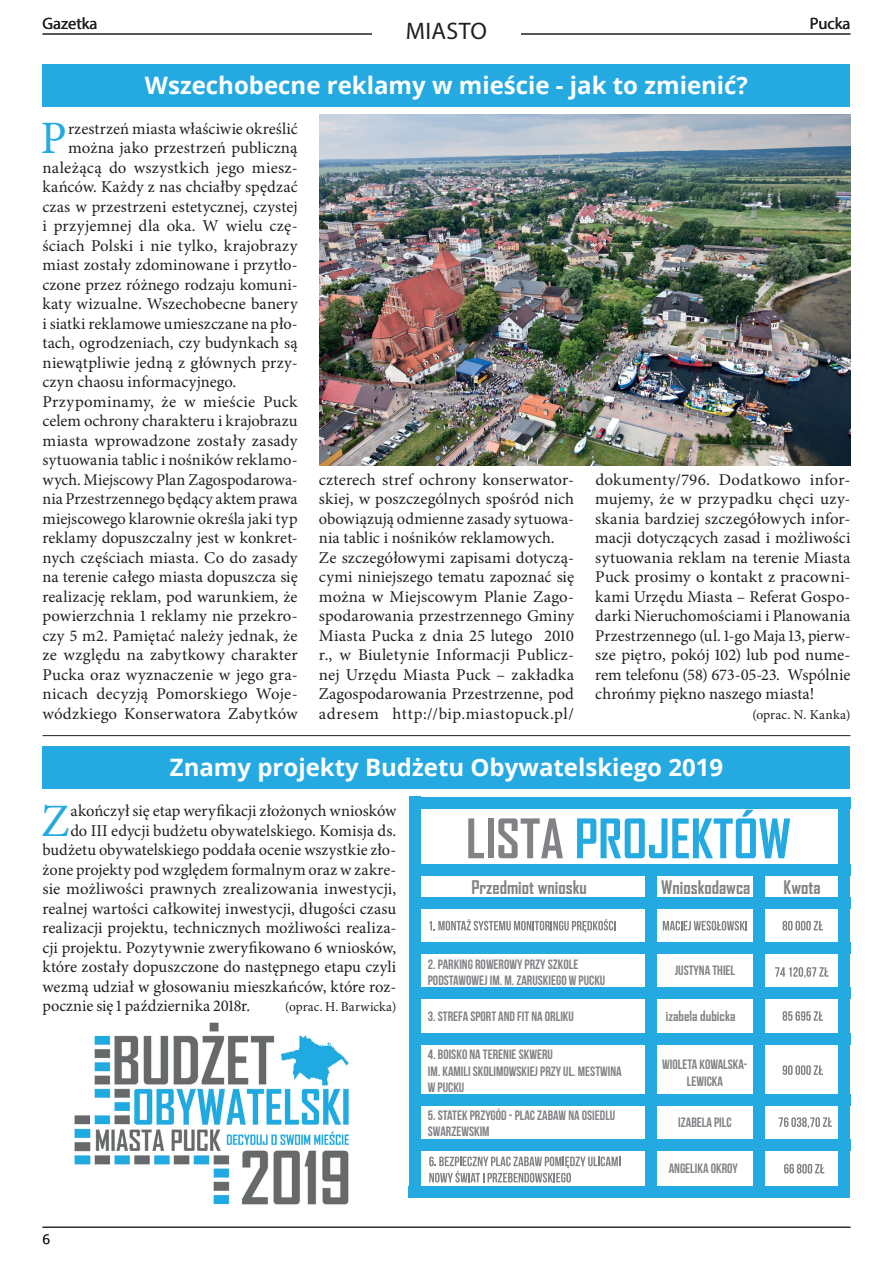
<style>
.page{position:relative;width:893px;height:1263px;background:#fff}
.page>*{position:absolute;margin:0;border:0;box-sizing:border-box;transform-origin:0 0}
.t1{font:700 52.05px "Agency FB";color:#24aae1}
.t2{font:46.5px "Minion Pro";color:#24aae1}
.t3{font:700 24px "Open Sans";color:#fff}
.t4{font:24px "Myriad Pro";letter-spacing:.01em;color:#231f20}
.t5{font:700 18px "Agency FB";color:#808285}
.t6{font:16.5px/19.5px "Minion Pro";letter-spacing:.005em;color:#231f20}
.t7{font:16.5px "Myriad Pro";color:#231f20}
.t8{font:13.5px/16.2px "Bebas Neue";color:#808285}
.t9{font:13.5px "Minion Pro";letter-spacing:.015em;color:#231f20}
.t10{font:700 13.5px "Agency FB";color:#808285}
.t11{font:13.5px "Open Sans";color:#231f20}
.s1{color:#808285}
</style>
<div class="page">
<img style="left:320px;top:114px;width:530px;height:351px">
<div style="left:43px;top:746px;width:807px;height:42px;background:#24aae1"></div>
<div style="left:43px;top:64px;width:807px;height:42px;background:#24aae1"></div>
<hr style="left:43px;top:735px;width:807px;height:1px;background:#231f20">
<svg style="left:429px;top:919px;width:187px;height:13px"></svg>
<svg style="left:429px;top:1156px;width:191px;height:26px"></svg>
<svg style="left:663px;top:921px;width:84px;height:9px"></svg>
<svg style="left:783px;top:921px;width:40px;height:9px"></svg>
<svg style="left:783px;top:1065px;width:40px;height:10px"></svg>
<svg style="left:779px;top:1117px;width:53px;height:11px"></svg>
<svg style="left:783px;top:1011px;width:40px;height:10px"></svg>
<svg style="left:784px;top:1164px;width:40px;height:9px"></svg>
<svg style="left:775px;top:967px;width:54px;height:11px"></svg>
<div style="left:409px;top:864px;width:441px;height:12px;background:#24aae1"></div>
<div style="left:409px;top:797px;width:442px;height:11px;background:#24aae1"></div>
<div style="left:839px;top:797px;width:11px;height:79px;background:#24aae1"></div>
<div style="left:409px;top:897px;width:441px;height:12px;background:#24aae1"></div>
<div style="left:409px;top:942px;width:441px;height:12px;background:#24aae1"></div>
<div style="left:409px;top:987px;width:441px;height:12px;background:#24aae1"></div>
<div style="left:409px;top:1033px;width:441px;height:11px;background:#24aae1"></div>
<div style="left:409px;top:1094px;width:441px;height:12px;background:#24aae1"></div>
<div style="left:409px;top:1139px;width:441px;height:12px;background:#24aae1"></div>
<div style="left:409px;top:1186px;width:441px;height:12px;background:#24aae1"></div>
<div style="left:645px;top:864px;width:11px;height:329px;background:#24aae1"></div>
<div style="left:753px;top:864px;width:12px;height:329px;background:#24aae1"></div>
<div style="left:839px;top:864px;width:11px;height:329px;background:#24aae1"></div>
<div style="left:409px;top:797px;width:12px;height:396px;background:#24aae1"></div>
<img style="left:74px;top:1022px;width:275px;height:183px">
<hr style="left:43px;top:1227px;width:807px;height:1px;background:#231f20">
<hr style="left:43px;top:34px;width:807px;height:1px;background:#231f20">
<div style="left:372px;top:21px;width:149px;height:22px;background:#fff"></div>
<p class="t7" style="left:43px;top:14px;width:57px">Gazetka</p>
<h3 class="t4" style="left:376px;top:16px;width:142px">WYDARZENIA</h3>
<p class="t7" style="left:810px;top:14px;width:42px">Pucka</p>
<h3 class="t4" style="left:406px;top:16px;width:83px">MIASTO</h3>
<h3 class="t3" style="left:145px;top:69px;width:605px">Wszechobecne reklamy w mieście - jak to zmienić?</h3>
<h2 class="t2" style="left:41px;top:107px;width:28px">P</h2>
<p class="t6" style="left:68px;top:119px;width:231px">rzestrzeń miasta właściwie określić</p>
<p class="t6" style="left:68px;top:138px;width:231px">można jako przestrzeń publiczną</p>
<p class="t6" style="left:43px;top:158px;width:257px">należącą do wszystkich jego miesz-</p>
<p class="t6" style="left:43px;top:177px;width:257px">kańców. Każdy z nas chciałby spędzać</p>
<p class="t6" style="left:43px;top:197px;width:257px">czas w przestrzeni estetycznej, czystej</p>
<p class="t6" style="left:43px;top:216px;width:257px">i przyjemnej dla oka. W wielu czę-</p>
<p class="t6" style="left:43px;top:236px;width:257px">ściach Polski i nie tylko, krajobrazy</p>
<p class="t6" style="left:43px;top:255px;width:257px">miast zostały zdominowane i przytło-</p>
<p class="t6" style="left:43px;top:275px;width:257px">czone przez różnego rodzaju komuni-</p>
<p class="t6" style="left:43px;top:294px;width:257px">katy wizualne. Wszechobecne banery</p>
<p class="t6" style="left:43px;top:314px;width:257px">i siatki reklamowe umieszczane na pło-</p>
<p class="t6" style="left:43px;top:333px;width:257px">tach, ogrodzeniach, czy budynkach są</p>
<p class="t6" style="left:43px;top:353px;width:257px">niewątpliwie jedną z głównych przy-</p>
<p class="t6" style="left:43px;top:372px;width:195px">czyn chaosu informacyjnego.</p>
<p class="t6" style="left:43px;top:392px;width:257px">Przypominamy, że w mieście Puck</p>
<p class="t6" style="left:43px;top:411px;width:257px">celem ochrony charakteru i krajobrazu</p>
<p class="t6" style="left:43px;top:431px;width:257px">miasta wprowadzone zostały zasady</p>
<p class="t6" style="left:43px;top:450px;width:257px">sytuowania tablic i nośników reklamo-</p>
<p class="t6" style="left:43px;top:470px;width:257px">wych. Miejscowy Plan Zagospodarowa-</p>
<p class="t6" style="left:43px;top:489px;width:257px">nia Przestrzennego będący aktem prawa</p>
<p class="t6" style="left:43px;top:509px;width:257px">miejscowego klarownie określa jaki typ</p>
<p class="t6" style="left:43px;top:528px;width:257px">reklamy dopuszczalny jest w konkret-</p>
<p class="t6" style="left:43px;top:548px;width:257px">nych częściach miasta. Co do zasady</p>
<p class="t6" style="left:43px;top:567px;width:257px">na terenie całego miasta dopuszcza się</p>
<p class="t6" style="left:43px;top:587px;width:257px">realizację reklam, pod warunkiem, że</p>
<p class="t6" style="left:43px;top:606px;width:257px">powierzchnia 1 reklamy nie przekro-</p>
<p class="t6" style="left:43px;top:626px;width:257px">czy 5 m2. Pamiętać należy jednak, że</p>
<p class="t6" style="left:43px;top:645px;width:257px">ze względu na zabytkowy charakter</p>
<p class="t6" style="left:43px;top:665px;width:257px">Pucka oraz wyznaczenie w jego gra-</p>
<p class="t6" style="left:43px;top:684px;width:257px">nicach decyzją Pomorskiego Woje-</p>
<p class="t6" style="left:43px;top:704px;width:257px">wódzkiego Konserwatora Zabytków</p>
<p class="t6" style="left:319px;top:470px;width:257px">czterech stref ochrony konserwator&shy;skiej, w poszczególnych spośród nich obowiązują odmienne zasady sytuowa&shy;nia tablic i nośników reklamowych.<br>Ze szczegółowymi zapisami dotyczą&shy;cymi niniejszego tematu zapoznać się można w Miejscowym Planie Zago&shy;spodarowania przestrzennego Gminy Miasta Pucka z dnia 25 lutego 2010 r., w Biuletynie Informacji Publicz&shy;nej Urzędu Miasta Puck – zakładka Zagospodarowania Przestrzenne, pod adresem http://bip.miastopuck.pl/</p>
<p class="t6" style="left:595px;top:470px;width:257px;text-align:justify">dokumenty/796. Dodatkowo infor&shy;mujemy, że w przypadku chęci uzy&shy;skania bardziej szczegółowych infor&shy;macji dotyczących zasad i możliwości sytuowania reklam na terenie Miasta Puck prosimy o kontakt z pracowni&shy;kami Urzędu Miasta – Referat Gospo&shy;darki Nieruchomościami i Planowania Przestrzennego (ul. 1-go Maja 13, pierw&shy;sze piętro, pokój 102) lub pod nume&shy;rem telefonu (58) 673-05-23. Wspólnie chrońmy piękno naszego miasta!</p>
<p class="t9" style="left:752px;top:705px;width:100px">(oprac. N. Kanka)</p>
<h3 class="t3" style="left:170px;top:751px;width:555px">Znamy projekty Budżetu Obywatelskiego 2019</h3>
<h2 class="t2" style="left:41px;top:790px;width:30px">Z</h2>
<p class="t6" style="left:70px;top:801px;width:327px">akończył się etap weryfikacji złożonych wniosków</p>
<p class="t6" style="left:70px;top:821px;width:327px">do III edycji budżetu obywatelskiego. Komisja ds.</p>
<p class="t6" style="left:43px;top:840px;width:355px">budżetu obywatelskiego poddała ocenie wszystkie zło-</p>
<p class="t6" style="left:43px;top:860px;width:355px">żone projekty pod względem formalnym oraz w zakre-</p>
<p class="t6" style="left:43px;top:879px;width:355px">sie możliwości prawnych zrealizowania inwestycji,</p>
<p class="t6" style="left:43px;top:899px;width:355px">realnej wartości całkowitej inwestycji, długości czasu</p>
<p class="t6" style="left:43px;top:918px;width:355px">realizacji projektu, technicznych możliwości realiza-</p>
<p class="t6" style="left:43px;top:938px;width:355px">cji projektu. Pozytywnie zweryfikowano 6 wniosków,</p>
<p class="t6" style="left:43px;top:957px;width:355px">które zostały dopuszczone do następnego etapu czyli</p>
<p class="t6" style="left:43px;top:977px;width:355px">wezmą udział w głosowaniu mieszkańców, które roz-</p>
<p class="t6" style="left:43px;top:996px;width:209px">pocznie się 1 października 2018r.</p>
<p class="t9" style="left:285px;top:998px;width:113px">(oprac. H. Barwicka)</p>
<p class="t11" style="left:43px;top:1229px;width:9px">6</p>
<h1 class="t1" style="left:466px;top:806px;width:327px"><span class="s1">LISTA</span> PROJEKTÓW</h1>
<p class="t5" style="left:471px;top:876px;width:117px">Przedmiot wniosku</p>
<p class="t5" style="left:661px;top:876px;width:91px">Wnioskodawca</p>
<p class="t5" style="left:784px;top:876px;width:38px">Kwota</p>
<p class="t8" style="left:428px;top:956px;width:179px">2. PARKING ROWEROWY PRZY SZKOLE<br>PODSTAWOWEJ IM. M. ZARUSKIEGO W PUCKU</p>
<p class="t8" style="left:428px;top:1008px;width:148px">3. STREFA SPORT AND FIT NA ORLIKU</p>
<p class="t8" style="left:428px;top:1046px;width:195px">4. BOISKO NA TERENIE SKWERU<br>IM. KAMILI SKOLIMOWSKIEJ PRZY UL. MESTWINA<br>W PUCKU</p>
<p class="t8" style="left:428px;top:1107px;width:189px">5. STATEK PRZYGÓD - PLAC ZABAW NA OSIEDLU<br>SWARZEWSKIM</p>
<p class="t8" style="left:675px;top:962px;width:62px">JUSTYNA THIEL</p>
<p class="t10" style="left:666px;top:1007px;width:71px">izabela dubicka</p>
<p class="t8" style="left:662px;top:1056px;width:87px;text-align:center">WIOLETA KOWALSKA-<br>LEWICKA</p>
<p class="t8" style="left:678px;top:1114px;width:55px">IZABELA PILC</p>
<p class="t8" style="left:669px;top:1160px;width:71px">ANGELIKA OKROY</p>
</div>
